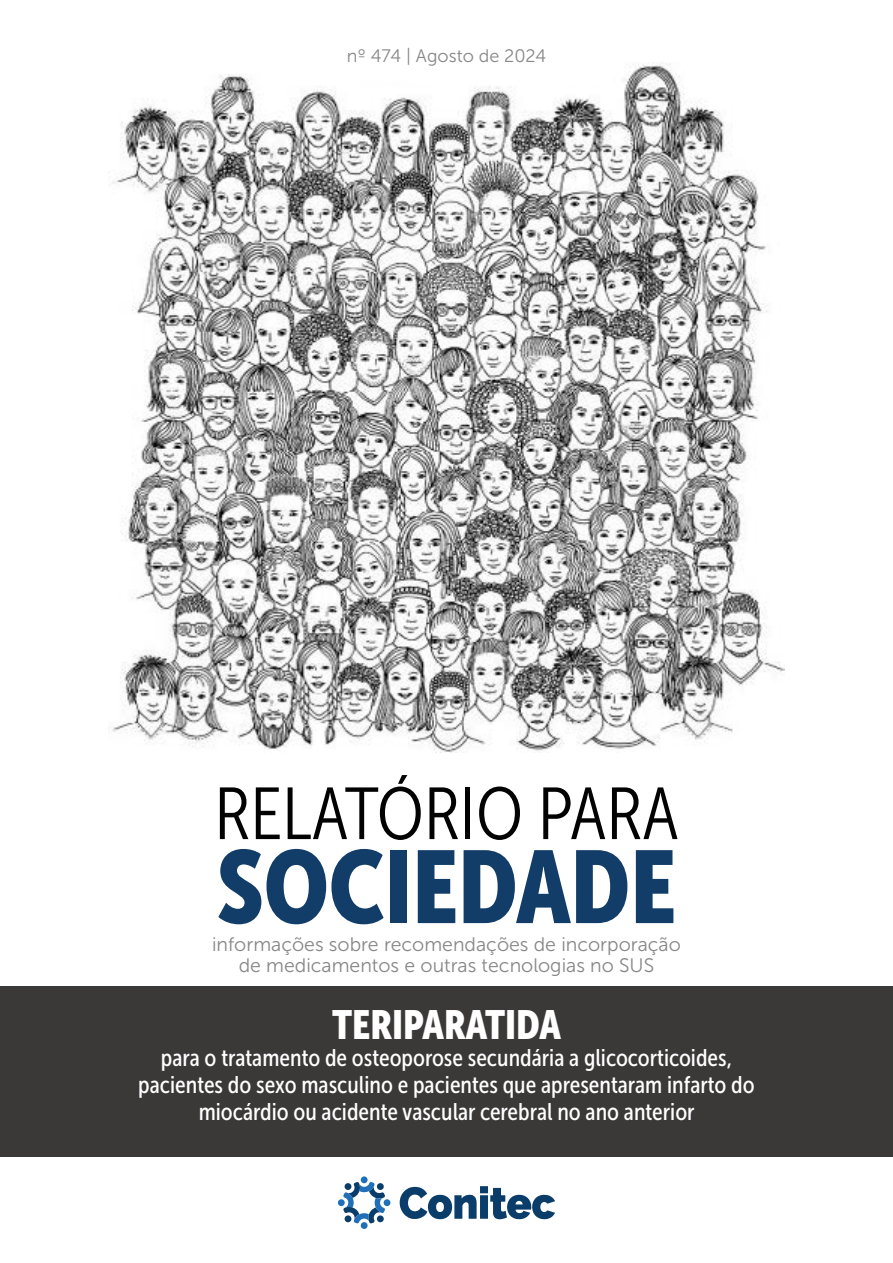
<style>
.page{position:relative;width:893px;height:1263px;background:#fff}
.page>*{position:absolute;margin:0;border:0;box-sizing:border-box;transform-origin:0 0}
.t1{font:102px "Museo Sans Cond 900";color:#123d68}
.t2{font:73.5px "Museo Sans Cond 300";color:#020203}
.t3{font:40.5px "Museo Sans Cond 900";color:#fff}
.t4{font:24px/27px "Museo Sans Cond 500";color:#fff;text-align:center}
.t5{font:19.5px/21px "Museo Sans 300";color:#878787;text-align:center}
.t6{font:18px "Museo Sans 300";color:#878787}
</style>
<div class="page">
<img style="left:108px;top:62px;width:677px;height:691px">
<div style="left:271px;top:39px;width:336px;height:41px;background:#fff"></div>
<svg style="left:400px;top:1186px;width:155px;height:33px"></svg>
<div style="left:361px;top:1176px;width:7px;height:7px;background:#1f70b8;border-radius:50%"></div>
<div style="left:384px;top:1199px;width:6px;height:7px;background:#1f70b8;border-radius:50%"></div>
<div style="left:338px;top:1199px;width:7px;height:7px;background:#1f70b8;border-radius:50%"></div>
<div style="left:361px;top:1222px;width:7px;height:7px;background:#1f70b8;border-radius:50%"></div>
<svg style="left:343px;top:1182px;width:42px;height:41px"></svg>
<div style="left:0;top:986px;width:893px;height:171px;background:#3b3838"></div>
<p class="t6" style="left:347px;top:46px;width:201px">nº 474 | Agosto de 2024</p>
<h2 class="t2" style="left:214px;top:774px;width:466px">RELATÓRIO PARA</h2>
<h1 class="t1" style="left:217px;top:829px;width:461px">SOCIEDADE</h1>
<p class="t5" style="left:212px;top:934px;width:470px">informações sobre recomendações de incorporação de medicamentos e outras tecnologias no SUS</p>
<h3 class="t3" style="left:332px;top:1001px;width:230px">TERIPARATIDA</h3>
<p class="t4" style="left:138px;top:1044px;width:618px">para o tratamento de osteoporose secundária a glicocorticoides, pacientes do sexo masculino e pacientes que apresentaram infarto do miocárdio ou acidente vascular cerebral no ano anterior</p>
</div>
